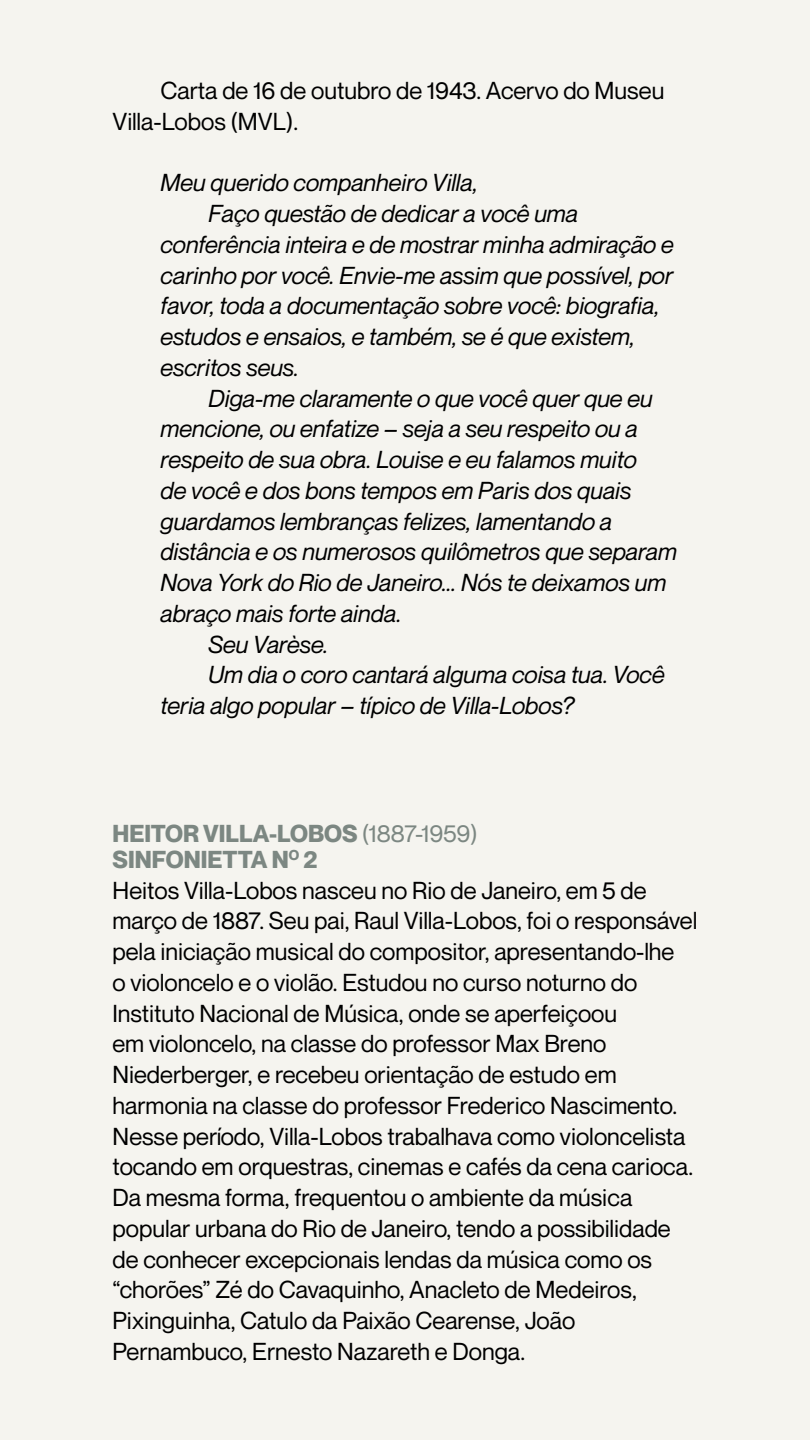
<style>
.page{position:relative;width:810px;height:1440px;background:#f5f4ef}
.page>*{position:absolute;margin:0;border:0;box-sizing:border-box;transform-origin:0 0}
.texto_corrido{font:24px/30.8px "Neue Montreal";color:#000}
.texto_corrido-2{font:italic 24px/30.8px "Neue Montreal";color:#000}
.título{font:700 24px/26.2px "Neue Montreal";color:#7c8782}
.s1{font-weight:400}
</style>
<div class="page">
<p class="texto_corrido" style="left:112px;top:75px;width:553px;text-indent:48px">Carta de 16 de outubro de 1943. Acervo do Museu<br>Villa-Lobos (MVL).</p>
<p class="texto_corrido-2" style="left:160px;top:167px;width:319px">Meu querido companheiro Villa,</p>
<p class="texto_corrido-2" style="left:160px;top:198px;width:515px;text-indent:48px">Faço questão de dedicar a você uma conferência inteira e de mostrar minha admiração e carinho por você. Envie-me assim que possível, por favor, toda a documentação sobre você: biografia, estudos e ensaios, e também, se é que existem, escritos seus.</p>
<p class="texto_corrido-2" style="left:160px;top:383px;width:518px;text-indent:48px">Diga-me claramente o que você quer que eu mencione, ou enfatize – seja a seu respeito ou a respeito de sua obra. Louise e eu falamos muito<br>de você e dos bons tempos em Paris dos quais guardamos lembranças felizes, lamentando a distância e os numerosos quilômetros que separam Nova York do Rio de Janeiro... Nós te deixamos um abraço mais forte ainda.</p>
<p class="texto_corrido-2" style="left:208px;top:629px;width:121px">Seu Varèse.</p>
<p class="texto_corrido-2" style="left:160px;top:659px;width:506px;text-indent:48px">Um dia o coro cantará alguma coisa tua. Você teria algo popular – típico de Villa-Lobos?</p>
<p class="título" style="left:112px;top:820px;width:367px">HEITOR VILLA-LOBOS <span class="s1">(1887-1959)<br></span>SINFONIETTA N<sup>O</sup> 2</p>
<p class="texto_corrido" style="left:112px;top:875px;width:586px">Heitos Villa-Lobos nasceu no Rio de Janeiro, em 5 de março de 1887. Seu pai, Raul Villa-Lobos, foi o responsável pela iniciação musical do compositor, apresentando-lhe<br>o violoncelo e o violão. Estudou no curso noturno do Instituto Nacional de Música, onde se aperfeiçoou<br>em violoncelo, na classe do professor Max Breno Niederberger, e recebeu orientação de estudo em harmonia na classe do professor Frederico Nascimento.<br>Nesse período, Villa-Lobos trabalhava como violoncelista tocando em orquestras, cinemas e cafés da cena carioca.<br>Da mesma forma, frequentou o ambiente da música popular urbana do Rio de Janeiro, tendo a possibilidade de conhecer excepcionais lendas da música como os “chorões” Zé do Cavaquinho, Anacleto de Medeiros, Pixinguinha, Catulo da Paixão Cearense, João Pernambuco, Ernesto Nazareth e Donga.</p>
</div>
